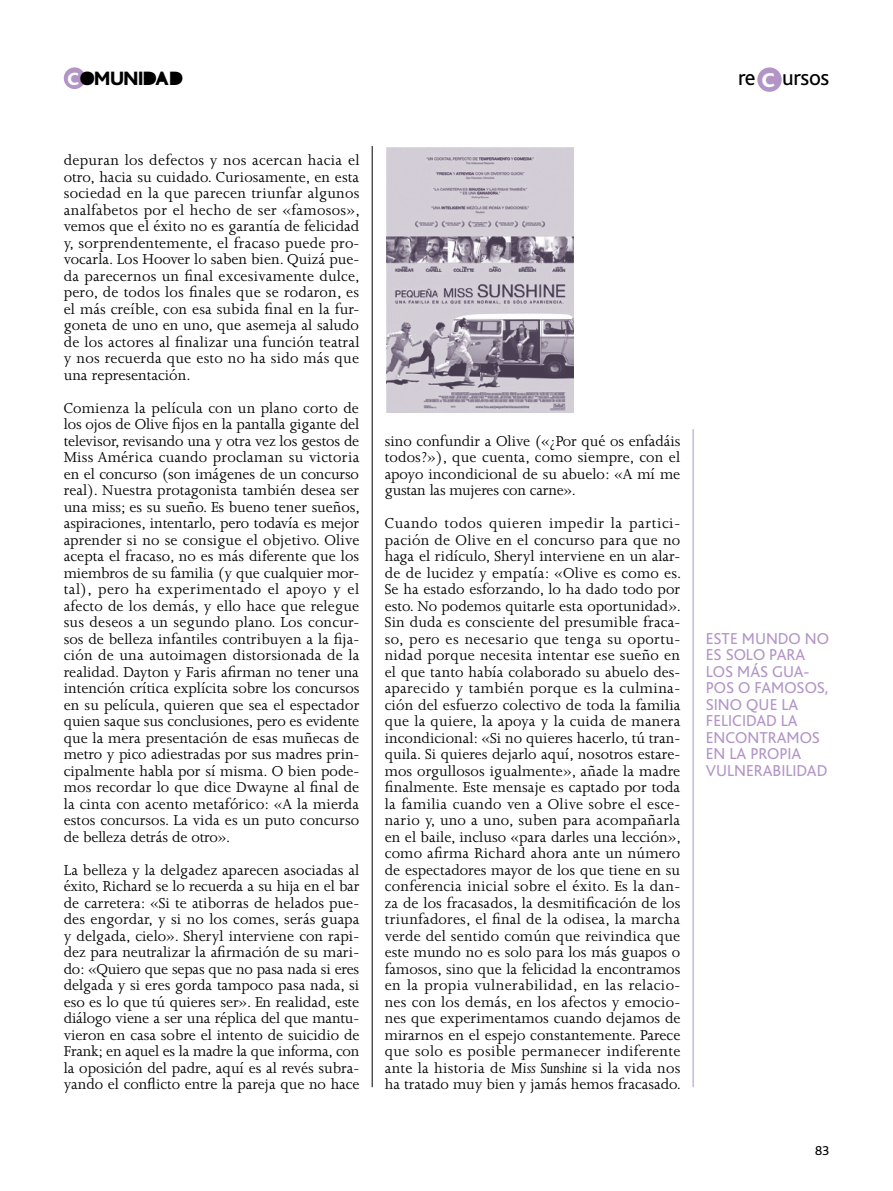
<style>
.page{position:relative;width:893px;height:1191px;background:#fff}
.page>*{position:absolute;margin:0;border:0;box-sizing:border-box;transform-origin:0 0}
.t1{font:22.8px "Bliss";color:#000}
.t2{font:800 20.25px "Bliss";letter-spacing:-.025em;color:#000}
.t3{font:16.5px/16.5px "Joanna";color:#000;text-align:justify}
.t4{font:16.5px/16.5px "Bliss";color:#b295c6}
.t5{font:13.5px "Bliss";color:#000}
.s1{font-size:18.6px;color:#fff}
.s2{font-weight:800;font-size:20.85px;color:#fff}
.s3{font-style:italic}
</style>
<div class="page">
<hr style="left:372px;top:146px;width:1px;height:941px;background:#000">
<hr style="left:693px;top:429px;width:1px;height:658px;background:#b295c6">
<img style="left:386px;top:148px;width:187px;height:264px">
<div style="left:757px;top:67px;width:25px;height:25px;background:#b295c6;border-radius:50%"></div>
<div style="left:64px;top:67px;width:21px;height:22px;background:#b295c6;border-radius:50%"></div>
<div style="left:82px;top:73px;width:11px;height:11px;background:#000;border-radius:50%"></div>
<div style="left:145px;top:73px;width:9px;height:11px;background:#000;border-radius:50%"></div>
<div style="left:171px;top:72px;width:10px;height:11px;background:#000;border-radius:50%"></div>
<svg style="left:160px;top:73px;width:5px;height:7px"></svg>
<p class="t2" style="left:68px;top:68px;width:117px"><span class="s1">C</span>OMUNIDAD</p>
<h1 class="t1" style="left:738px;top:65px;width:93px">RE <span class="s2">C</span> URSOS</h1>
<p class="t3" style="left:64px;top:152px;width:298px">depuran los defectos y nos acercan hacia el otro, hacia su cuidado. Curiosamente, en esta sociedad en la que parecen triunfar algunos analfabetos por el hecho de ser «famosos», vemos que el éxito no es garantía de felicidad y, sorprendentemente, el fracaso puede pro&shy;vocarla. Los Hoover lo saben bien. Quizá pue&shy;da parecernos un final excesivamente dulce, pero, de todos los finales que se rodaron, es el más creíble, con esa subida final en la fur&shy;goneta de uno en uno, que asemeja al saludo de los actores al finalizar una función teatral y nos recuerda que esto no ha sido más que una representación.</p>
<p class="t3" style="left:64px;top:399px;width:298px">Comienza la película con un plano corto de los ojos de Olive fijos en la pantalla gigante del televisor, revisando una y otra vez los gestos de Miss América cuando proclaman su victoria en el concurso (son imágenes de un concurso real). Nuestra protagonista también desea ser una miss; es su sueño. Es bueno tener sueños, aspiraciones, intentarlo, pero todavía es mejor aprender si no se consigue el objetivo. Olive acepta el fracaso, no es más diferente que los miembros de su familia (y que cualquier mor&shy;tal), pero ha experimentado el apoyo y el afecto de los demás, y ello hace que relegue sus deseos a un segundo plano. Los concur&shy;sos de belleza infantiles contribuyen a la fija&shy;ción de una autoimagen distorsionada de la realidad. Dayton y Faris afirman no tener una intención crítica explícita sobre los concursos en su película, quieren que sea el espectador quien saque sus conclusiones, pero es evidente que la mera presentación de esas muñecas de metro y pico adiestradas por sus madres prin&shy;cipalmente habla por sí misma. O bien pode&shy;mos recordar lo que dice Dwayne al final de la cinta con acento metafórico: «A la mierda estos concursos. La vida es un puto concurso de belleza detrás de otro».</p>
<p class="t3" style="left:64px;top:861px;width:297px">La belleza y la delgadez aparecen asociadas al éxito, Richard se lo recuerda a su hija en el bar de carretera: «Si te atiborras de helados pue&shy;des engordar, y si no los comes, serás guapa y delgada, cielo». Sheryl interviene con rapi&shy;dez para neutralizar la afirmación de su mari&shy;do: «Quiero que sepas que no pasa nada si eres delgada y si eres gorda tampoco pasa nada, si eso es lo que tú quieres ser». En realidad, este diálogo viene a ser una réplica del que mantu&shy;vieron en casa sobre el intento de suicidio de Frank; en aquel es la madre la que informa, con la oposición del padre, aquí es al revés subra&shy;yando el conflicto entre la pareja que no hace</p>
<p class="t3" style="left:385px;top:432px;width:297px">sino confundir a Olive («¿Por qué os enfadáis todos?»), que cuenta, como siempre, con el apoyo incondicional de su abuelo: «A mí me gustan las mujeres con carne».</p>
<p class="t3" style="left:385px;top:515px;width:298px">Cuando todos quieren impedir la partici&shy;pación de Olive en el concurso para que no haga el ridículo, Sheryl interviene en un alar&shy;de de lucidez y empatía: «Olive es como es.<br>Se ha estado esforzando, lo ha dado todo por esto. No podemos quitarle esta oportunidad».<br>Sin duda es consciente del presumible fraca&shy;so, pero es necesario que tenga su oportu&shy;nidad porque necesita intentar ese sueño en el que tanto había colaborado su abuelo des&shy;aparecido y también porque es la culmina&shy;ción del esfuerzo colectivo de toda la familia que la quiere, la apoya y la cuida de manera incondicional: «Si no quieres hacerlo, tú tran&shy;quila. Si quieres dejarlo aquí, nosotros estare&shy;mos orgullosos igualmente», añade la madre finalmente. Este mensaje es captado por toda la familia cuando ven a Olive sobre el esce&shy;nario y, uno a uno, suben para acompañarla en el baile, incluso «para darles una lección», como afirma Richard ahora ante un número de espectadores mayor de los que tiene en su conferencia inicial sobre el éxito. Es la dan&shy;za de los fracasados, la desmitificación de los triunfadores, el final de la odisea, la marcha verde del sentido común que reivindica que este mundo no es solo para los más guapos o famosos, sino que la felicidad la encontramos en la propia vulnerabilidad, en las relacio&shy;nes con los demás, en los afectos y emocio&shy;nes que experimentamos cuando dejamos de mirarnos en el espejo constantemente. Parece que solo es posible permanecer indiferente ante la historia de <span class="s3">Miss Sunshine</span> si la vida nos ha tratado muy bien y jamás hemos fracasado.</p>
<p class="t4" style="left:706px;top:630px;width:125px">ESTE MUNDO NO<br>ES SOLO PARA<br>LOS MÁS GUA-<br>POS O FAMOSOS,<br>SINO QUE LA<br>FELICIDAD LA<br>ENCONTRAMOS<br>EN LA PROPIA<br>VULNERABILIDAD</p>
<p class="t5" style="left:815px;top:1143px;width:16px">83</p>
</div>
